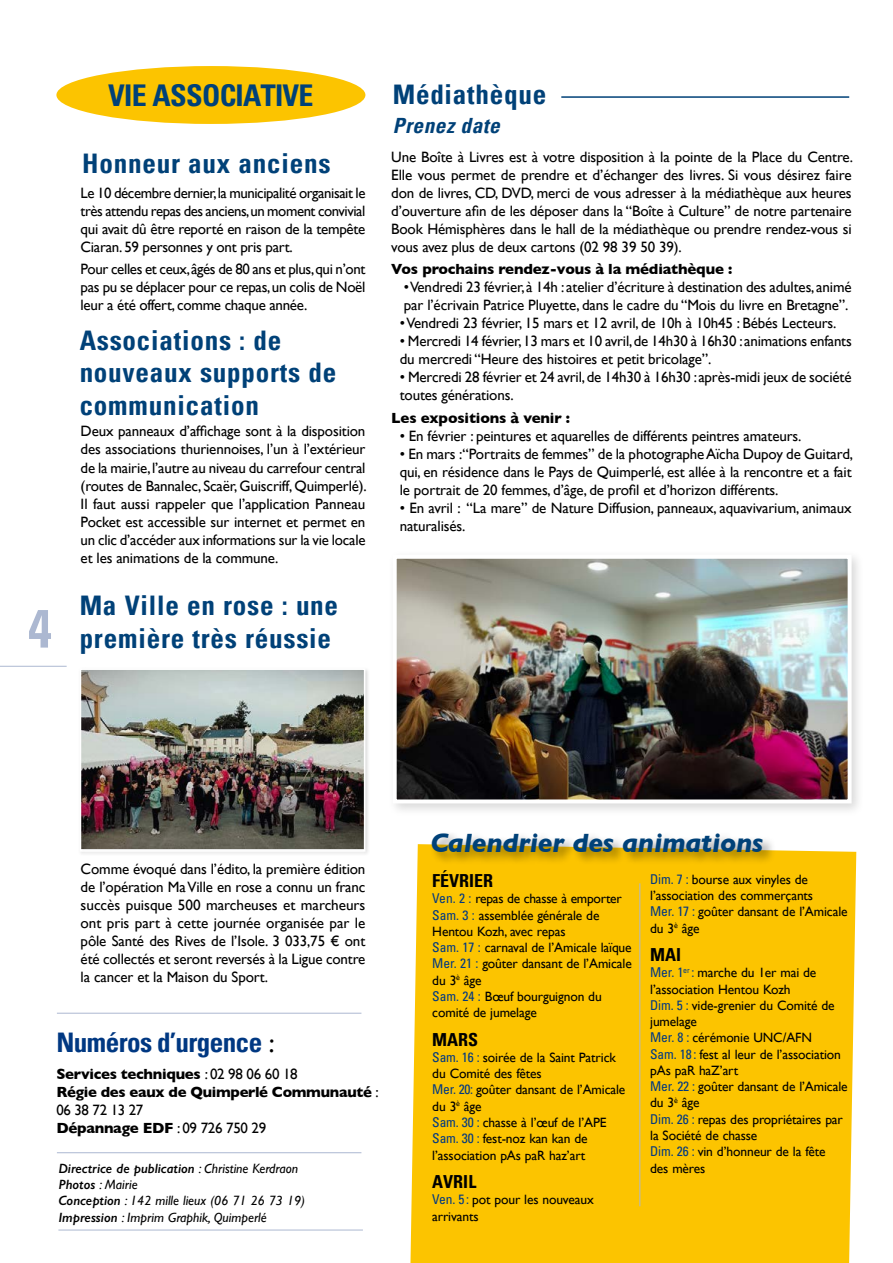
<style>
.page{position:relative;width:893px;height:1263px;background:#fff}
.page>*{position:absolute;margin:0;border:0;box-sizing:border-box;transform-origin:0 0}
.t1{font:700 condensed 54px "Univers";color:#acb8d1}
.t2{font:700 condensed 30px "Univers";letter-spacing:-.025em;color:#004178}
.t3{font:700 condensed 27px/32.5px "Univers";letter-spacing:.03em;color:#004178}
.t4{font:italic 700 27px "Gill Sans";letter-spacing:-.01em;color:#004178}
.t5{font:700 condensed 27px "Univers";letter-spacing:-.02em;color:#003882}
.t6{font:italic 700 condensed 21px "Univers";letter-spacing:.03em;color:#004178}
.t7{font:700 condensed 18px "Univers";color:#000}
.t8{font:15px/18px "Gill Sans";letter-spacing:-.01em;color:#000;text-align:justify}
.t9{font:700 15px/18px "Gill Sans";letter-spacing:-.02em;color:#000}
.t10{font:13.5px/16.2px "Gill Sans";letter-spacing:-.01em;color:#000}
.t11{font:italic 13.5px/16.2px "Gill Sans";color:#000}
.t12{font:italic 600 13.5px "Gill Sans";color:#000}
.s1{font-family:"Univers";font-stretch:condensed;color:#003882}
.s2{font-family:"Gill Sans";font-weight:400;font-stretch:normal;color:#000}
.s3{font-weight:400}
.s4{font-weight:600}
</style>
<div class="page">
<div style="left:410px;top:844px;width:446px;height:419px;background:#fcc400"></div>
<div style="left:429px;top:830px;width:348px;height:36px;background:#000;opacity:.4"></div>
<hr style="left:0;top:666px;width:67px;height:1px;background:#acb8d1">
<hr style="left:57px;top:1152px;width:304px;height:1px;background:#acb8d1">
<hr style="left:57px;top:1013px;width:304px;height:1px;background:#acb8d1">
<hr style="left:639px;top:883px;width:1px;height:323px;background:#acb8d1">
<hr style="left:58px;top:1230px;width:305px;height:1px;background:#acb8d1">
<div style="left:388px;top:550px;width:477px;height:267px;background:#000;opacity:.15"></div>
<img style="left:398px;top:560px;width:449px;height:238px">
<div style="left:393px;top:555px;width:459px;height:248px;border:4px solid #fff"></div>
<div style="left:78px;top:666px;width:292px;height:190px;background:#000;opacity:.15"></div>
<img style="left:83px;top:671px;width:279px;height:177px">
<div style="left:80px;top:668px;width:285px;height:184px;border:2px solid #fff"></div>
<hr style="left:561px;top:96px;width:288px;height:2px;background:#004178">
<div style="left:56px;top:66px;width:309px;height:58px;background:#fcc400;border-radius:50%"></div>
<h1 class="t1" style="left:28px;top:595px;width:25px">4</h1>
<h2 class="t2" style="left:108px;top:77px;width:207px">VIE ASSOCIATIVE</h2>
<h3 class="t3" style="left:82px;top:147px;width:250px">Honneur aux anciens</h3>
<p class="t8" style="left:81px;top:183px;width:286px">Le 10 décembre dernier, la municipalité organisait le très attendu repas des anciens, un moment convivial qui avait dû être reporté en raison de la tempête Ciaran. 59 personnes y ont pris part.</p>
<p class="t8" style="left:81px;top:260px;width:286px">Pour celles et ceux, âgés de 80 ans et plus, qui n’ont pas pu se déplacer pour ce repas, un colis de Noël leur a été offert, comme chaque année.</p>
<h3 class="t3" style="left:80px;top:324px;width:258px">Associations : de nouveaux supports de communication</h3>
<p class="t8" style="left:81px;top:422px;width:288px">Deux panneaux d’affichage sont à la disposition des associations thuriennoises, l’un à l’extérieur de la mairie, l’autre au niveau du carrefour central (routes de Bannalec, Scaër, Guiscriff, Quimperlé).<br>Il faut aussi rappeler que l’application Panneau Pocket est accessible sur internet et permet en un clic d’accéder aux informations sur la vie locale et les animations de la commune.</p>
<h3 class="t3" style="left:80px;top:589px;width:260px">Ma Ville en rose : une première très réussie</h3>
<h3 class="t3" style="left:393px;top:78px;width:155px">Médiathèque</h3>
<h3 class="t6" style="left:393px;top:113px;width:109px">Prenez date</h3>
<p class="t8" style="left:391px;top:148px;width:463px">Une Boîte à Livres est à votre disposition à la pointe de la Place du Centre.<br>Elle vous permet de prendre et d’échanger des livres. Si vous désirez faire don de livres, CD, DVD, merci de vous adresser à la médiathèque aux heures d’ouverture afin de les déposer dans la “Boîte à Culture” de notre partenaire Book Hémisphères dans le hall de la médiathèque ou prendre rendez-vous si vous avez plus de deux cartons (02 98 39 50 39).</p>
<p class="t9" style="left:391px;top:260px;width:343px">Vos prochains rendez-vous à la médiathèque :</p>
<p class="t8" style="left:404px;top:278px;width:449px">• Vendredi 23 février, à 14h : atelier d’écriture à destination des adultes, animé par l’écrivain Patrice Pluyette, dans le cadre du “Mois du livre en Bretagne”.</p>
<p class="t8" style="left:400px;top:314px;width:438px">• Vendredi 23 février, 15 mars et 12 avril, de 10h à 10h45 : Bébés Lecteurs.</p>
<p class="t8" style="left:400px;top:332px;width:454px">• Mercredi 14 février, 13 mars et 10 avril, de 14h30 à 16h30 : animations enfants du mercredi “Heure des histoires et petit bricolage”.</p>
<p class="t8" style="left:400px;top:368px;width:453px">• Mercredi 28 février et 24 avril, de 14h30 à 16h30 : après-midi jeux de société toutes générations.</p>
<p class="t9" style="left:391px;top:408px;width:180px">Les expositions à venir :</p>
<p class="t8" style="left:400px;top:426px;width:403px">• En février : peintures et aquarelles de différents peintres amateurs.</p>
<p class="t8" style="left:400px;top:444px;width:455px">• En mars :“Portraits de femmes” de la photographe Aïcha Dupoy de Guitard, qui, en résidence dans le Pays de Quimperlé, est allée à la rencontre et a fait le portrait de 20 femmes, d’âge, de profil et d’horizon différents.</p>
<p class="t8" style="left:400px;top:498px;width:453px">• En avril : “La mare” de Nature Diffusion, panneaux, aquavivarium, animaux naturalisés.</p>
<h3 class="t4" style="left:430px;top:827px;width:334px">Calendrier des animations</h3>
<p class="t8" style="left:81px;top:860px;width:286px">Comme évoqué dans l’édito, la première édition de l’opération Ma Ville en rose a connu un franc succès puisque 500 marcheuses et marcheurs ont pris part à cette journée organisée par le pôle Santé des Rives de l’Isole. 3 033,75 € ont été collectés et seront reversés à la Ligue contre la cancer et la Maison du Sport.</p>
<p class="t7" style="left:432px;top:869px;width:63px">FÉVRIER</p>
<p class="t10" style="left:432px;top:890px;width:201px"><span class="s1">Ven. 2 :</span> repas de chasse à emporter<br><span class="s1">Sam. 3 :</span> assemblée générale de<br>Hentou Kozh, avec repas<br><span class="s1">Sam. 17 :</span> carnaval de l’Amicale laïque<br><span class="s1">Mer. 21 :</span> goûter dansant de l’Amicale du 3<sup>è</sup> âge<br><span class="s1">Sam. 24 :</span> Bœuf bourguignon du comité de jumelage</p>
<p class="t7" style="left:432px;top:1028px;width:48px">MARS</p>
<p class="t10" style="left:432px;top:1049px;width:195px"><span class="s1">Sam. 16 :</span> soirée de la Saint Patrick du Comité des fêtes<br><span class="s1">Mer. 20:</span> goûter dansant de l’Amicale du 3<sup>è</sup> âge<br><span class="s1">Sam. 30 :</span> chasse à l’œuf de l’APE<br><span class="s1">Sam. 30 :</span> fest-noz kan kan de l’association pAs paR haz’art</p>
<p class="t7" style="left:432px;top:1170px;width:46px">AVRIL</p>
<p class="t10" style="left:432px;top:1191px;width:163px"><span class="s1">Ven. 5 :</span> pot pour les nouveaux arrivants</p>
<p class="t10" style="left:650px;top:871px;width:199px"><span class="s1">Dim. 7 :</span> bourse aux vinyles de l’association des commerçants<br><span class="s1">Mer. 17 :</span> goûter dansant de l’Amicale du 3<sup>è</sup> âge</p>
<p class="t7" style="left:650px;top:943px;width:32px">MAI</p>
<p class="t10" style="left:650px;top:964px;width:199px"><span class="s1">Mer. 1</span><sup>er</sup> <span class="s1">:</span> marche du 1er mai de l’association Hentou Kozh<br><span class="s1">Dim. 5 :</span> vide-grenier du Comité de jumelage<br><span class="s1">Mer. 8 :</span> cérémonie UNC/AFN<br><span class="s1">Sam. 18 :</span> fest al leur de l’association pAs paR haZ’art<br><span class="s1">Mer. 22 :</span> goûter dansant de l’Amicale du 3<sup>è</sup> âge<br><span class="s1">Dim. 26 :</span> repas des propriétaires par la Société de chasse<br><span class="s1">Dim. 26 :</span> vin d’honneur de la fête</p>
<h3 class="t5" style="left:56px;top:1026px;width:220px">Numéros d’urgence <span class="s2">:</span></h3>
<p class="t9" style="left:56px;top:1064px;width:324px">Services techniques <span class="s3">: 02 98 06 60 18<br></span>Régie des eaux de Quimperlé Communauté <span class="s3">:<br>06 38 72 13 27<br></span>Dépannage EDF <span class="s3">: 09 726 750 29</span></p>
<p class="t12" style="left:58px;top:1160px;width:241px">Directrice de publication <span class="s3">: Christine Kerdraon</span></p>
<p class="t10" style="left:650px;top:1160px;width:57px">des mères</p>
<p class="t11" style="left:58px;top:1176px;width:248px"><span class="s4">Photos</span> : Mairie<br><span class="s4">Conception</span> : 142 mille lieux (06 71 26 73 19)<br><span class="s4">Impression</span> : Imprim Graphik, Quimperlé</p>
</div>
